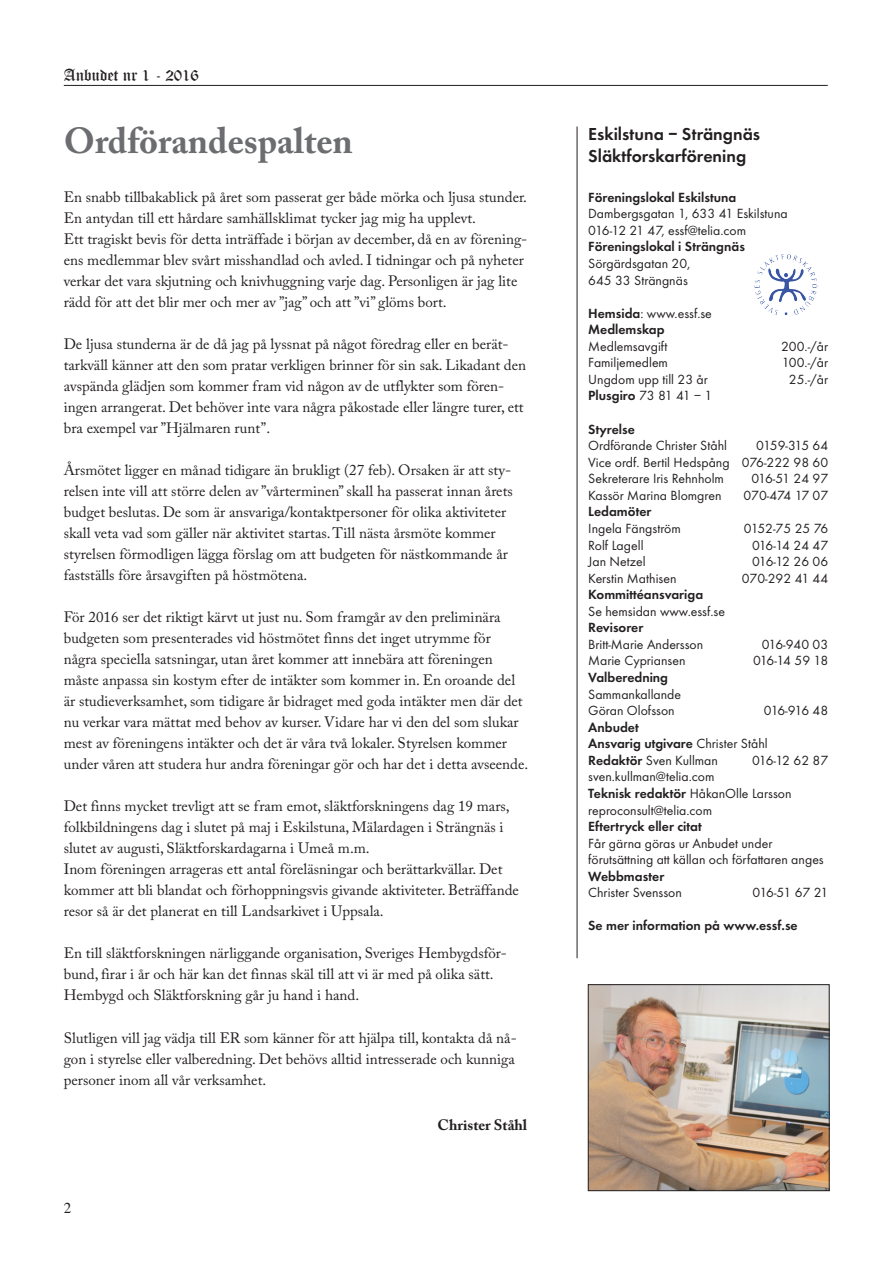
<style>
.page{position:relative;width:893px;height:1263px;background:#fff}
.page>*{position:absolute;margin:0;border:0;box-sizing:border-box;transform-origin:0 0}
.t1{font:700 36px "Adobe Caslon Pro";color:#6c6d70}
.t2{font:600 18px/21.6px "Futura EF";color:#231f20}
.t3{font:16.5px "Old English Text";color:#231f20}
.t4{font:15px/21px "Adobe Caslon Pro";color:#231f20}
.t5{font:700 15px "Adobe Caslon Pro";color:#231f20}
.t6{font:15px "Times";color:#231f20}
.t7{font:13.8px/16.5px "Futura EF";color:#231f20}
.t8{font:600 13.8px/16.5px "Futura EF";color:#231f20}
.t9{font:13.8px "Futura EF";letter-spacing:-.035em;color:#231f20}
.s1{font-weight:400}
.s2{font-weight:600}
</style>
<div class="page">
<hr style="left:577px;top:126px;width:1px;height:832px;background:#231f20">
<img style="left:754px;top:254px;width:65px;height:61px">
<hr style="left:64px;top:85px;width:764px;height:1px;background:#231f20">
<img style="left:590px;top:986px;width:237px;height:203px">
<div style="left:588px;top:984px;width:241px;height:207px;border:1px solid #231f20"></div>
<p class="t3" style="left:64px;top:65px;width:137px">Anbudet nr 1 - 2016</p>
<h1 class="t1" style="left:64px;top:119px;width:291px">Ordförandespalten</h1>
<p class="t4" style="left:64px;top:187px;width:465px">En snabb tillbakablick på året som passerat ger både mörka och ljusa stunder.<br>En antydan till ett hårdare samhällsklimat tycker jag mig ha upplevt.<br>Ett tragiskt bevis för detta inträffade i början av december, då en av förening&shy;ens medlemmar blev svårt misshandlad och avled. I tidningar och på nyheter verkar det vara skjutning och knivhuggning varje dag. Personligen är jag lite rädd för att det blir mer och mer av ”jag” och att ”vi” glöms bort.</p>
<p class="t4" style="left:64px;top:334px;width:464px">De ljusa stunderna är de då jag på lyssnat på något föredrag eller en berät&shy;tarkväll känner att den som pratar verkligen brinner för sin sak. Likadant den avspända glädjen som kommer fram vid någon av de utflykter som fören&shy;ingen arrangerat. Det behöver inte vara några påkostade eller längre turer, ett bra exempel var ”Hjälmaren runt”.</p>
<p class="t4" style="left:64px;top:460px;width:450px">Årsmötet ligger en månad tidigare än brukligt (27 feb). Orsaken är att sty&shy;relsen inte vill att större delen av ”vårterminen” skall ha passerat innan årets budget beslutas. De som är ansvariga/kontaktpersoner för olika aktiviteter skall veta vad som gäller när aktivitet startas. Till nästa årsmöte kommer styrelsen förmodligen lägga förslag om att budgeten för nästkommande år fastställs före årsavgiften på höstmötena.</p>
<p class="t4" style="left:64px;top:607px;width:466px">För 2016 ser det riktigt kärvt ut just nu. Som framgår av den preliminära budgeten som presenterades vid höstmötet finns det inget utrymme för<br>några speciella satsningar, utan året kommer att innebära att föreningen måste anpassa sin kostym efter de intäkter som kommer in. En oroande del är studieverksamhet, som tidigare år bidraget med goda intäkter men där det nu verkar vara mättat med behov av kurser. Vidare har vi den del som slukar mest av föreningens intäkter och det är våra två lokaler. Styrelsen kommer under våren att studera hur andra föreningar gör och har det i detta avseende.</p>
<p class="t4" style="left:64px;top:796px;width:457px">Det finns mycket trevligt att se fram emot, släktforskningens dag 19 mars, folkbildningens dag i slutet på maj i Eskilstuna, Mälardagen i Strängnäs i slutet av augusti, Släktforskardagarna i Umeå m.m.<br>Inom föreningen arrageras ett antal föreläsningar och berättarkvällar. Det kommer att bli blandat och förhoppningsvis givande aktiviteter. Beträffande resor så är det planerat en till Landsarkivet i Uppsala.</p>
<p class="t4" style="left:64px;top:943px;width:445px">En till släktforskningen närliggande organisation, Sveriges Hembygdsför&shy;bund, firar i år och här kan det finnas skäl till att vi är med på olika sätt.<br>Hembygd och Släktforskning går ju hand i hand.</p>
<p class="t4" style="left:64px;top:1027px;width:454px">Slutligen vill jag vädja till ER som känner för att hjälpa till, kontakta då nå&shy;gon i styrelse eller valberedning. Det behövs alltid intresserade och kunniga personer inom all vår verksamhet.</p>
<p class="t5" style="left:437px;top:1115px;width:91px">Christer Ståhl</p>
<p class="t6" style="left:64px;top:1194px;width:9px">2</p>
<p class="t2" style="left:588px;top:123px;width:173px">Eskilstuna – Strängnäs<br>Släktforskarförening</p>
<p class="t8" style="left:588px;top:189px;width:150px">Föreningslokal Eskilstuna</p>
<p class="t7" style="left:588px;top:205px;width:201px">Dambergsgatan 1, 633 41 Eskilstuna<br>016-12 21 47, essf@telia.com</p>
<p class="t8" style="left:588px;top:238px;width:158px">Föreningslokal i Strängnäs</p>
<p class="t7" style="left:588px;top:255px;width:104px">Sörgärdsgatan 20,<br>645 33 Strängnäs</p>
<p class="t8" style="left:588px;top:305px;width:125px">Hemsida<span class="s1">: www.essf.se<br></span>Medlemskap</p>
<p class="t7" style="left:588px;top:338px;width:81px">Medlemsavgift</p>
<p class="t7" style="left:781px;top:338px;width:49px">200.-/år</p>
<p class="t7" style="left:588px;top:355px;width:81px">Familjemedlem</p>
<p class="t7" style="left:782px;top:355px;width:48px">100.-/år</p>
<p class="t7" style="left:588px;top:371px;width:121px">Ungdom upp till 23 år</p>
<p class="t7" style="left:789px;top:371px;width:41px">25.-/år</p>
<p class="t8" style="left:588px;top:387px;width:125px">Plusgiro <span class="s1">73 81 41 – 1</span></p>
<p class="t8" style="left:588px;top:421px;width:48px">Styrelse</p>
<p class="t7" style="left:588px;top:437px;width:140px">Ordförande Christer Ståhl</p>
<p class="t7" style="left:588px;top:437px;width:242px;text-align:justify;text-indent:168px">0159-315 64<br>Vice ordf. Bertil Hedspång 076-222 98 60<br>Sekreterare Iris Rehnholm</p>
<p class="t7" style="left:751px;top:470px;width:78px">016-51 24 97</p>
<p class="t7" style="left:588px;top:487px;width:135px">Kassör Marina Blomgren</p>
<p class="t7" style="left:743px;top:487px;width:86px">070-474 17 07</p>
<p class="t8" style="left:588px;top:503px;width:65px">Ledamöter</p>
<p class="t7" style="left:588px;top:520px;width:94px">Ingela Fängström</p>
<p class="t9" style="left:744px;top:520px;width:86px">0152-75 25 76</p>
<p class="t7" style="left:588px;top:537px;width:57px">Rolf Lagell</p>
<p class="t7" style="left:752px;top:537px;width:78px">016-14 24 47</p>
<p class="t7" style="left:588px;top:553px;width:59px">Jan Netzel</p>
<p class="t7" style="left:752px;top:553px;width:78px">016-12 26 06</p>
<p class="t7" style="left:588px;top:570px;width:90px">Kerstin Mathisen</p>
<p class="t7" style="left:742px;top:570px;width:88px">070-292 41 44</p>
<p class="t8" style="left:588px;top:586px;width:116px">Kommittéansvariga</p>
<p class="t7" style="left:588px;top:603px;width:138px">Se hemsidan www.essf.se</p>
<p class="t8" style="left:588px;top:619px;width:57px">Revisorer</p>
<p class="t7" style="left:588px;top:636px;width:117px">Britt-Marie Andersson</p>
<p class="t7" style="left:762px;top:636px;width:68px">016-940 03</p>
<p class="t7" style="left:588px;top:653px;width:99px">Marie Cypriansen</p>
<p class="t7" style="left:753px;top:653px;width:77px">016-14 59 18</p>
<p class="t8" style="left:588px;top:669px;width:81px">Valberedning</p>
<p class="t7" style="left:588px;top:686px;width:94px">Sammankallande<br>Göran Olofsson</p>
<p class="t7" style="left:764px;top:702px;width:66px">016-916 48</p>
<p class="t8" style="left:588px;top:719px;width:181px">Anbudet<br>Ansvarig utgivare <span class="s1">Christer Ståhl<br></span>Redaktör <span class="s1">Sven Kullman</span></p>
<p class="t7" style="left:752px;top:752px;width:78px">016-12 62 87</p>
<p class="t7" style="left:588px;top:769px;width:205px">sven.kullman@telia.com<br><span class="s2">Teknisk redaktör</span> HåkanOlle Larsson reproconsult@telia.com</p>
<p class="t8" style="left:588px;top:818px;width:115px">Eftertryck eller citat</p>
<p class="t7" style="left:588px;top:835px;width:237px">Får gärna göras ur Anbudet under förutsättning att källan och författaren anges</p>
<p class="t8" style="left:588px;top:868px;width:78px">Webbmaster</p>
<p class="t7" style="left:588px;top:884px;width:95px">Christer Svensson</p>
<p class="t7" style="left:753px;top:884px;width:77px">016-51 67 21</p>
<p class="t8" style="left:588px;top:917px;width:211px">Se mer information på www.essf.se</p>
</div>
